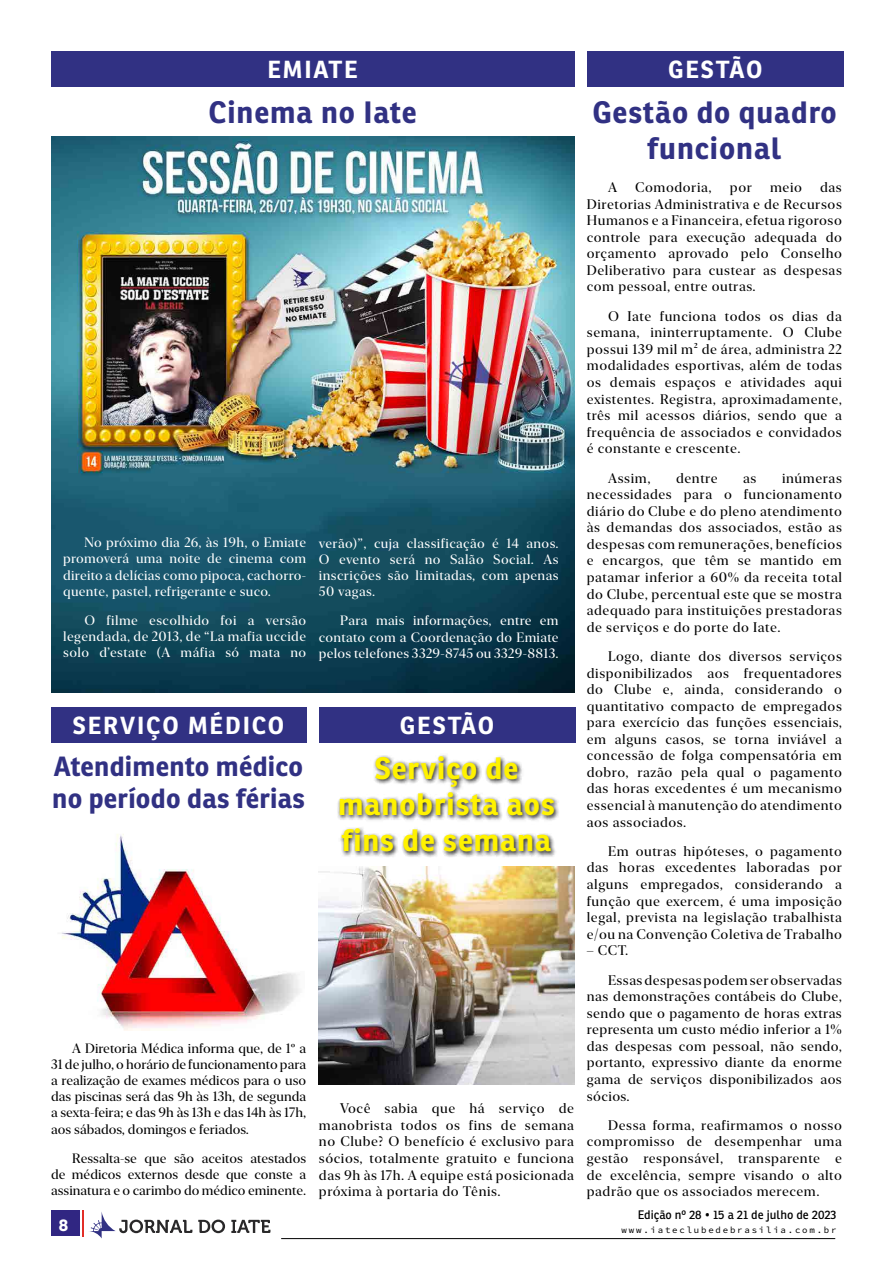
<style>
.page{position:relative;width:893px;height:1263px;background:#fff}
.page>*{position:absolute;margin:0;border:0;box-sizing:border-box;transform-origin:0 0}
.t1{font:700 30px/36px "Ronnia";letter-spacing:.03em;color:#313183;text-align:center}
.t2{font:700 30px/36px "Ronnia";letter-spacing:.03em;color:#fff200;text-align:center}
.t3{font:700 27px/32.4px "Ronnia";letter-spacing:.01em;color:#313183}
.t4{font:700 24px "Ronnia";letter-spacing:.08em;color:#fff}
.t5{font:700 15.6px "Poppins";color:#fff}
.t6{font:13.8px/16.5px "New York Extra Large";letter-spacing:.04em;color:#000;text-align:justify}
.t7{font:13.5px/16.2px "New York Extra Large";letter-spacing:.02em;color:#fff;text-align:justify}
.t8{font:13.5px/16.2px "New York Extra Large";color:#000;text-align:justify}
.t9{font:12px "Ronnia";color:#000}
.t10{font:9px "Source Code Variable";letter-spacing:.2em;color:#000}
</style>
<div class="page">
<div style="left:51px;top:1210px;width:28px;height:25px;background:#302682"></div>
<svg style="left:83px;top:1210px;width:187px;height:28px"></svg>
<hr style="left:281px;top:1238px;width:554px;height:1px;background:#000">
<img style="left:51px;top:137px;width:523px;height:555px">
<img style="left:319px;top:866px;width:255px;height:219px">
<div style="left:336px;top:753px;width:223px;height:105px;background:#000;opacity:.9"></div>
<div style="left:51px;top:707px;width:255px;height:35px;background:#313183"></div>
<div style="left:587px;top:51px;width:256px;height:36px;background:#313183"></div>
<div style="left:319px;top:707px;width:256px;height:35px;background:#313183"></div>
<img style="left:61px;top:834px;width:239px;height:197px">
<div style="left:51px;top:51px;width:523px;height:36px;background:#313183"></div>
<h3 class="t4" style="left:267px;top:54px;width:92px">EMIATE</h3>
<h1 class="t1" style="left:208px;top:94px;width:210px">Cinema no Iate</h1>
<p class="t7" style="left:63px;top:534px;width:244px;text-indent:21px">No próximo dia 26, às 19h, o Emiate promoverá uma noite de cinema com direito a delícias como pipoca, cachorro&shy;quente, pastel, refrigerante e suco.</p>
<p class="t7" style="left:63px;top:612px;width:244px;text-indent:21px">O filme escolhido foi a versão legendada, de 2013, de “La mafia uccide solo d’estate (A máfia só mata no</p>
<p class="t7" style="left:319px;top:535px;width:241px">verão)”, cuja classificação é 14 anos.<br>O evento será no Salão Social. As inscrições são limitadas, com apenas 50 vagas.</p>
<p class="t7" style="left:319px;top:613px;width:241px;text-indent:21px">Para mais informações, entre em contato com a Coordenação do Emiate pelos telefones 3329-8745 ou 3329-8813.</p>
<h3 class="t4" style="left:73px;top:710px;width:213px">SERVIÇO MÉDICO</h3>
<h3 class="t4" style="left:400px;top:710px;width:96px">GESTÃO</h3>
<h2 class="t3" style="left:52px;top:750px;width:254px">Atendimento médico no período das férias</h2>
<h1 class="t2" style="left:338px;top:750px;width:218px">Serviço de manobrista aos fins de semana</h1>
<p class="t8" style="left:51px;top:1040px;width:257px;text-indent:21px">A Diretoria Médica informa que, de 1º a 31 de julho, o horário de funcionamento para a realização de exames médicos para o uso das piscinas será das 9h às 13h, de segunda a sexta-feira; e das 9h às 13h e das 14h às 17h, aos sábados, domingos e feriados.</p>
<p class="t8" style="left:51px;top:1150px;width:257px;text-indent:21px">Ressalta-se que são aceitos atestados de médicos externos desde que conste a assinatura e o carimbo do médico eminente.</p>
<p class="t6" style="left:319px;top:1100px;width:257px;text-indent:21px">Você sabia que há serviço de manobrista todos os fins de semana no Clube? O benefício é exclusivo para sócios, totalmente gratuito e funciona das 9h às 17h. A equipe está posicionada próxima à portaria do Tênis.</p>
<h3 class="t4" style="left:668px;top:54px;width:96px">GESTÃO</h3>
<h1 class="t1" style="left:592px;top:94px;width:246px">Gestão do quadro funcional</h1>
<p class="t6" style="left:587px;top:179px;width:257px;text-indent:233px">das Diretorias Administrativa e de Recursos Humanos e a Financeira, efetua rigoroso controle para execução adequada do orçamento aprovado pelo Conselho Deliberativo para custear as despesas com pessoal, entre outras.</p>
<p class="t6" style="left:587px;top:308px;width:257px;text-indent:21px">O Iate funciona todos os dias da semana, ininterruptamente. O Clube possui 139 mil m² de área, administra 22 modalidades esportivas, além de todas os demais espaços e atividades aqui existentes. Registra, aproximadamente, três mil acessos diários, sendo que a frequência de associados e convidados é constante e crescente.</p>
<p class="t6" style="left:608px;top:470px;width:44px">Assim,</p>
<p class="t6" style="left:676px;top:470px;width:43px">dentre</p>
<p class="t6" style="left:743px;top:470px;width:15px">as</p>
<p class="t6" style="left:608px;top:179px;width:11px">A</p>
<p class="t6" style="left:635px;top:179px;width:78px">Comodoria,</p>
<p class="t6" style="left:730px;top:179px;width:24px">por</p>
<p class="t6" style="left:770px;top:179px;width:33px">meio</p>
<p class="t6" style="left:587px;top:470px;width:257px;text-indent:195px">inúmeras necessidades para o funcionamento diário do Clube e do pleno atendimento às demandas dos associados, estão as despesas com remunerações, benefícios e encargos, que têm se mantido em patamar inferior a 60% da receita total do Clube, percentual este que se mostra adequado para instituições prestadoras de serviços e do porte do Iate.</p>
<p class="t6" style="left:587px;top:648px;width:257px;text-indent:21px">Logo, diante dos diversos serviços disponibilizados aos frequentadores do Clube e, ainda, considerando o quantitativo compacto de empregados para exercício das funções essenciais, em alguns casos, se torna inviável a concessão de folga compensatória em dobro, razão pela qual o pagamento das horas excedentes é um mecanismo essencial à manutenção do atendimento aos associados.</p>
<p class="t6" style="left:587px;top:843px;width:257px;text-indent:21px">Em outras hipóteses, o pagamento das horas excedentes laboradas por alguns empregados, considerando a função que exercem, é uma imposição legal, prevista na legislação trabalhista e/ou na Convenção Coletiva de Trabalho</p>
<p class="t6" style="left:608px;top:936px;width:235px;line-height:29.2px;text-indent:-21px">– CCT.<br>Essas despesas podem ser observadas</p>
<p class="t6" style="left:587px;top:988px;width:257px">nas demonstrações contábeis do Clube, sendo que o pagamento de horas extras representa um custo médio inferior a 1% das despesas com pessoal, não sendo, portanto, expressivo diante da enorme gama de serviços disponibilizados aos sócios.</p>
<p class="t6" style="left:587px;top:1117px;width:257px;text-indent:21px">Dessa forma, reafirmamos o nosso compromisso de desempenhar uma gestão responsável, transparente e de excelência, sempre visando o alto padrão que os associados merecem.</p>
<p class="t9" style="left:638px;top:1207px;width:200px">Edição nº 28 • 15 a 21 de julho de 2023</p>
<p class="t5" style="left:58px;top:1217px;width:12px">8</p>
<p class="t10" style="left:622px;top:1224px;width:216px">www.iateclubedebrasilia.com.br</p>
</div>
